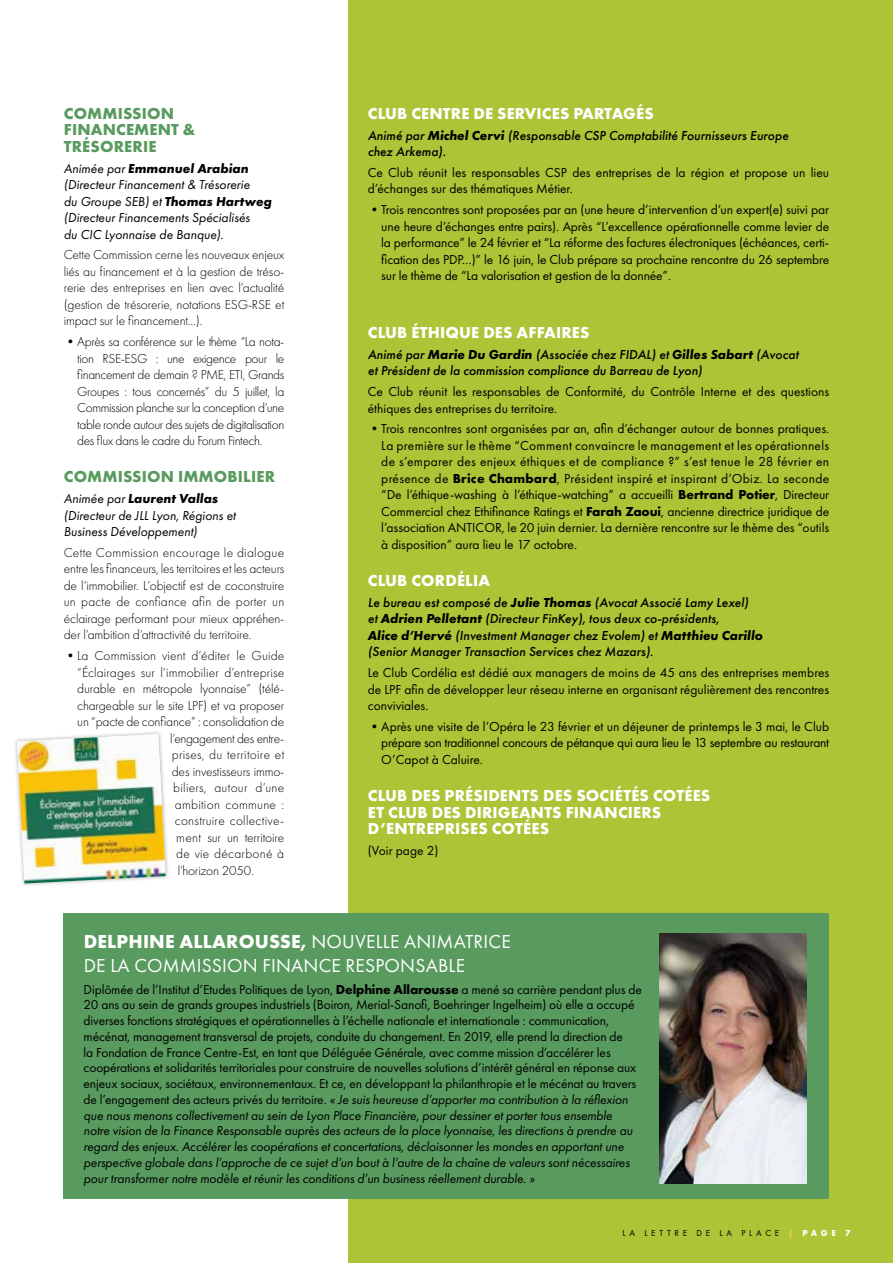
<style>
.page{position:relative;width:893px;height:1263px;background:#fff}
.page>*{position:absolute;margin:0;border:0;box-sizing:border-box;transform-origin:0 0}
.t1{font:19.5px/23.4px "Futura PT";letter-spacing:.01em;color:#fff}
.t2{font:700 16.5px/16.5px "Futura PT";letter-spacing:.01em;color:#fff}
.t3{font:700 16.5px/16.5px "Futura PT";letter-spacing:.01em;color:#599b5f}
.t4{font:13.5px/16.5px "Futura PT";letter-spacing:-.01em;color:#000;text-align:justify}
.t5{font:300 13.5px/16.5px "Futura PT";letter-spacing:-.01em;color:#000;text-align:justify}
.t6{font:italic 500 13.5px/16.5px "Futura PT";color:#000}
.t7{font:italic 13.5px/16.5px "Futura PT";color:#000}
.t8{font:300 13.5px "Futura PT";letter-spacing:.02em;color:#000}
.t9{font:300 13.5px "Futura PT";letter-spacing:.01em;color:#000}
.t10{font:300 13.5px "Futura PT";letter-spacing:-.03em;color:#000}
.t11{font:9px "Futura PT";letter-spacing:.41em;color:#000}
.s1{font-weight:700}
.s2{font-style:italic}
.s3{font-weight:700;color:#fcd147}
.s4{font-weight:700;color:#599b5f}
</style>
<div class="page">
<div style="left:349px;top:0;width:544px;height:1263px;background:#acc436"></div>
<div style="left:13px;top:730px;width:157px;height:157px;background:#000;opacity:.3"></div>
<img style="left:17px;top:734px;width:149px;height:149px">
<div style="left:64px;top:913px;width:765px;height:286px;background:#599b5f"></div>
<img style="left:659px;top:933px;width:148px;height:250px">
<p class="t3" style="left:64px;top:105px;width:133px">COMMISSION<br>FINANCEMENT &amp;<br>TRÉSORERIE</p>
<p class="t7" style="left:64px;top:160px;width:210px">Animée par <span class="s1">Emmanuel Arabian </span>(Directeur Financement &amp; Trésorerie<br>du Groupe SEB) et <span class="s1">Thomas Hartweg </span>(Directeur Financements Spécialisés<br>du CIC Lyonnaise de Banque).</p>
<p class="t5" style="left:64px;top:247px;width:222px">Cette Commission cerne les nouveaux enjeux liés au financement et à la gestion de tréso&shy;rerie des entreprises en lien avec l’actualité (gestion de trésorerie, notations ESG-RSE et impact sur le financement…).</p>
<p class="t5" style="left:77px;top:333px;width:209px;text-indent:-14px">•Après sa conférence sur le thème “La nota&shy;tion RSE-ESG : une exigence pour le financement de demain ? PME, ETI, Grands Groupes : tous concernés” du 5 juillet, la Commission planche sur la conception d’une table ronde autour des sujets de digitalisation des flux dans le cadre du Forum Fintech.</p>
<p class="t3" style="left:64px;top:468px;width:213px">COMMISSION IMMOBILIER</p>
<p class="t7" style="left:64px;top:490px;width:174px">Animée par <span class="s1">Laurent Vallas </span>(Directeur de JLL Lyon, Régions et<br>Business Développement)</p>
<p class="t5" style="left:64px;top:544px;width:222px">Cette Commission encourage le dialogue entre les financeurs, les territoires et les acteurs de l’immobilier. L’objectif est de coconstruire un pacte de confiance afin de porter un éclairage performant pour mieux appréhen&shy;der l’ambition d’attractivité du territoire.</p>
<p class="t9" style="left:64px;top:648px;width:222px">•La Commission vient d’éditer le Guide</p>
<p class="t9" style="left:77px;top:664px;width:208px">“Éclairages sur l’immobilier d’entreprise</p>
<p class="t5" style="left:77px;top:680px;width:208px">durable en métropole lyonnaise” (télé-</p>
<p class="t5" style="left:77px;top:697px;width:208px">chargeable sur le site LPF) et va proposer</p>
<p class="t5" style="left:77px;top:713px;width:208px">un “pacte de confiance” : consolidation de</p>
<p class="t10" style="left:170px;top:730px;width:115px">l’engagement des entre-</p>
<p class="t8" style="left:172px;top:747px;width:114px">prises, du territoire et</p>
<p class="t5" style="left:172px;top:763px;width:114px">des investisseurs immo-</p>
<p class="t8" style="left:173px;top:780px;width:113px">biliers, autour d’une</p>
<p class="t8" style="left:175px;top:796px;width:111px">ambition commune :</p>
<p class="t8" style="left:175px;top:813px;width:111px">construire collective-</p>
<p class="t5" style="left:176px;top:829px;width:110px">ment sur un territoire</p>
<p class="t8" style="left:176px;top:846px;width:109px">de vie décarboné à</p>
<p class="t5" style="left:178px;top:862px;width:77px">l’horizon 2050.</p>
<p class="t2" style="left:368px;top:105px;width:287px">CLUB CENTRE DE SERVICES PARTAGÉS</p>
<p class="t6" style="left:368px;top:127px;width:422px">Animé par <span class="s1">Michel Cervi</span> (Responsable CSP Comptabilité Fournisseurs Europe chez Arkema).</p>
<p class="t4" style="left:368px;top:164px;width:463px">Ce Club réunit les responsables CSP des entreprises de la région et propose un lieu d’échanges sur des thématiques Métier.</p>
<p class="t4" style="left:381px;top:201px;width:449px;text-indent:-14px">•Trois rencontres sont proposées par an (une heure d’intervention d’un expert(e) suivi par une heure d’échanges entre pairs). Après “L’excellence opérationnelle comme levier de la performance” le 24 février et “La réforme des factures électroniques (échéances, certi&shy;fication des PDP…)” le 16 juin, le Club prépare sa prochaine rencontre du 26 septembre sur le thème de “La valorisation et gestion de la donnée”.</p>
<p class="t2" style="left:368px;top:324px;width:223px">CLUB ÉTHIQUE DES AFFAIRES</p>
<p class="t6" style="left:368px;top:346px;width:432px">Animé par <span class="s1">Marie Du Gardin</span> (Associée chez FIDAL) et <span class="s1">Gilles Sabart</span> (Avocat et Président de la commission compliance du Barreau de Lyon)</p>
<p class="t4" style="left:368px;top:383px;width:463px">Ce Club réunit les responsables de Conformité, du Contrôle Interne et des questions éthiques des entreprises du territoire.</p>
<p class="t4" style="left:381px;top:421px;width:449px;text-indent:-14px">•Trois rencontres sont organisées par an, afin d’échanger autour de bonnes pratiques.<br>La première sur le thème “Comment convaincre le management et les opérationnels de s’emparer des enjeux éthiques et de compliance ?” s’est tenue le 28 février en présence de <span class="s1">Brice Chambard</span>, Président inspiré et inspirant d’Obiz. La seconde “De l’éthique-washing à l’éthique-watching” a accueilli <span class="s1">Bertrand Potier</span>, Directeur Commercial chez Ethifinance Ratings et <span class="s1">Farah Zaoui</span>, ancienne directrice juridique de l’association ANTICOR, le 20 juin dernier. La dernière rencontre sur le thème des “outils à disposition” aura lieu le 17 octobre.</p>
<p class="t2" style="left:368px;top:572px;width:124px">CLUB CORDÉLIA</p>
<p class="t6" style="left:368px;top:594px;width:397px">Le bureau est composé de <span class="s1">Julie Thomas</span> (Avocat Associé Lamy Lexel)<br>et <span class="s1">Adrien Pelletant</span> (Directeur FinKey), tous deux co-présidents,<br><span class="s1">Alice d’Hervé</span> (Investment Manager chez Evolem) et <span class="s1">Matthieu Carillo </span>(Senior Manager Transaction Services chez Mazars).</p>
<p class="t4" style="left:368px;top:664px;width:463px">Le Club Cordélia est dédié aux managers de moins de 45 ans des entreprises membres de LPF afin de développer leur réseau interne en organisant régulièrement des rencontres conviviales.</p>
<p class="t4" style="left:381px;top:718px;width:449px;text-indent:-14px">•Après une visite de l’Opéra le 23 février et un déjeuner de printemps le 3 mai, le Club prépare son traditionnel concours de pétanque qui aura lieu le 13 septembre au restaurant O’Capot à Caluire.</p>
<p class="t2" style="left:368px;top:787px;width:344px">CLUB DES PRÉSIDENTS DES SOCIÉTÉS COTÉES<br>ET CLUB DES DIRIGEANTS FINANCIERS<br>D’ENTREPRISES COTÉES</p>
<p class="t4" style="left:368px;top:842px;width:72px">(Voir page 2)</p>
<h1 class="t1" style="left:84px;top:930px;width:429px"><span class="s1">DELPHINE ALLAROUSSE,</span> NOUVELLE ANIMATRICE<br>DE LA COMMISSION FINANCE RESPONSABLE</h1>
<p class="t4" style="left:84px;top:981px;width:560px;line-height:15.8px;text-align:left">Diplômée de l’Institut d’Etudes Politiques de Lyon, <span class="s1">Delphine Allarousse</span> a mené sa carrière pendant plus de 20 ans au sein de grands groupes industriels (Boiron, Merial-Sanofi, Boehringer Ingelheim) où elle a occupé diverses fonctions stratégiques et opérationnelles à l’échelle nationale et internationale : communication, mécénat, management transversal de projets, conduite du changement. En 2019, elle prend la direction de<br>la Fondation de France Centre-Est, en tant que Déléguée Générale, avec comme mission d’accélérer les coopérations et solidarités territoriales pour construire de nouvelles solutions d’intérêt général en réponse aux enjeux sociaux, sociétaux, environnementaux. Et ce, en développant la philanthropie et le mécénat au travers de l’engagement des acteurs privés du territoire. <span class="s2">« Je suis heureuse d’apporter ma contribution à la réflexion que nous menons collectivement au sein de Lyon Place Financière, pour dessiner et porter tous ensemble<br>notre vision de la Finance Responsable auprès des acteurs de la place lyonnaise, les directions à prendre au regard des enjeux. Accélérer les coopérations et concertations, décloisonner les mondes en apportant une perspective globale dans l’approche de ce sujet d’un bout à l’autre de la chaîne de valeurs sont nécessaires pour transformer notre modèle et réunir les conditions d’un business réellement durable. »</span></p>
<p class="t11" style="left:622px;top:1227px;width:229px">LA LETTRE DE LA PLACE <span class="s3">|</span> <span class="s4">PAGE 7</span></p>
</div>
